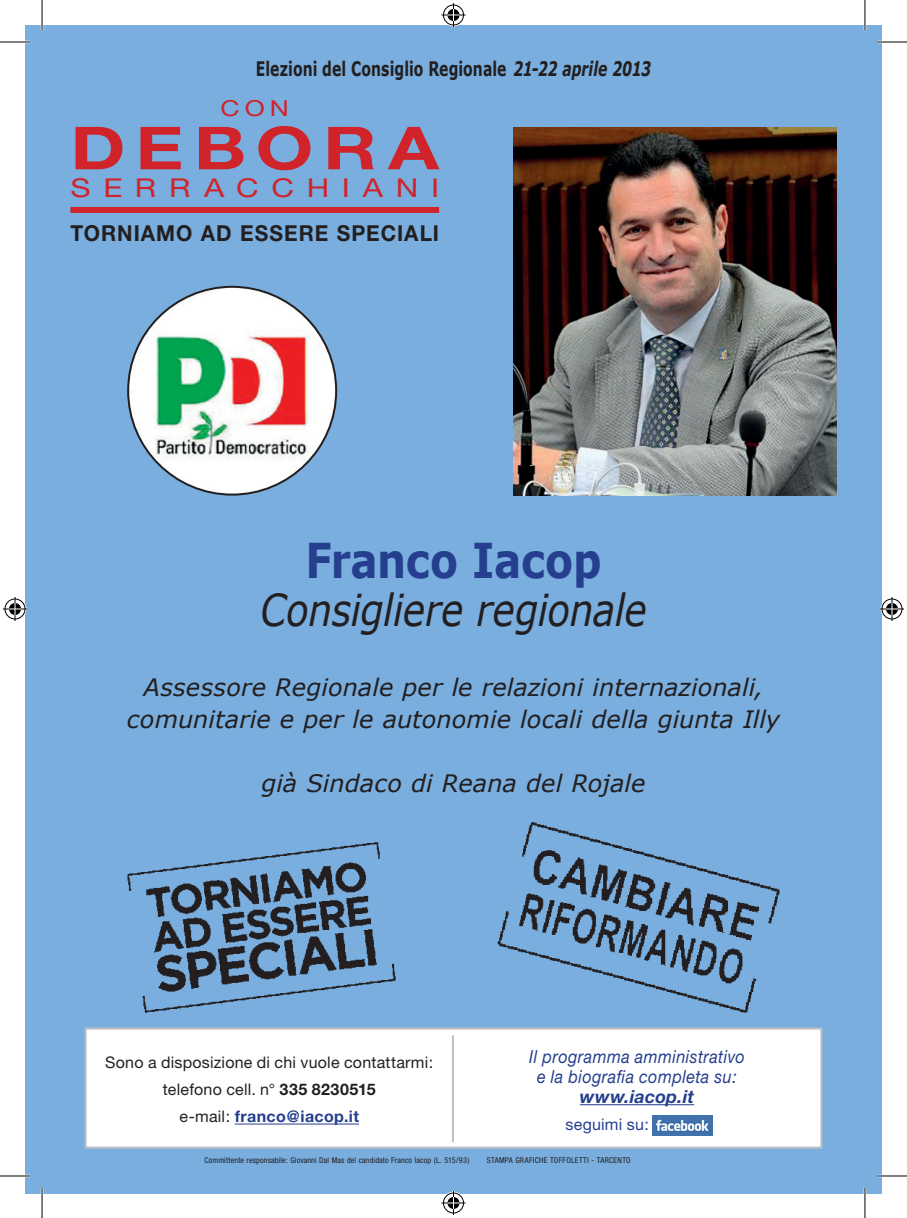
<style>
.page{position:relative;width:907px;height:1218px;background:#fff}
.page>*{position:absolute;margin:0;border:0;box-sizing:border-box;transform-origin:0 0}
.t1{font:700 59.4px "Helvetica Neue";letter-spacing:.135em;color:#d1232a;scale:1.25 1}
.t2{font:700 48px "Verdana";letter-spacing:-.01em;color:#253f8e;scale:.85 1}
.t3{font:italic 44px "Verdana";letter-spacing:-.01em;color:#231f20;scale:.85 1}
.t4{font:26px "Helvetica Neue";letter-spacing:.405em;color:#d1232a;scale:1.2 1}
.t5{font:italic 24px/32px "Verdana";letter-spacing:.005em;color:#231f20;text-align:center}
.t6{font:700 22px "Helvetica Neue";letter-spacing:.05em;color:#231f20;scale:.95 1}
.t7{font:22px "Helvetica Neue";color:#d1232a;scale:1.2 1}
.t8{font:700 20px "Verdana";letter-spacing:.005em;color:#231f20;scale:.7 1}
.t9{font:italic 18px/20px "Helvetica Neue";letter-spacing:.025em;color:#253f8e;text-align:center;scale:.9 1}
.t10{font:italic 700 18px "Helvetica Neue";letter-spacing:.015em;color:#253f8e}
.t11{font:16px/27px "Helvetica Neue";letter-spacing:.015em;color:#231f20;text-align:center}
.t12{font:16px "Helvetica Neue";letter-spacing:.01em;color:#253f8e}
.t13{font:condensed 8px "Helvetica Neue";letter-spacing:.02em;color:#231f20}
.s1{font-style:italic}
.s2{font-weight:700}
.s3{font-weight:700;color:#253f8e}
</style>
<div class="page">
<div style="left:25px;top:25px;width:856px;height:1168px;background:#79aede"></div>
<img style="left:128px;top:287px;width:208px;height:208px;border-radius:104px">
<img style="left:513px;top:128px;width:323px;height:368px">
<div style="left:70px;top:207px;width:369px;height:6px;background:#d1232a"></div>
<img style="left:497px;top:822px;width:282px;height:190px">
<img style="left:127px;top:842px;width:269px;height:171px">
<div style="left:85px;top:1027px;width:737px;height:122px;background:#fff;border:2px solid #bebfc2"></div>
<hr style="left:451px;top:1035px;width:2px;height:107px;background:#bebfc2">
<hr style="left:234px;top:1124px;width:125px;height:1px;background:#253f8e">
<hr style="left:579px;top:1104px;width:115px;height:1px;background:#253f8e">
<img style="left:652px;top:1116px;width:60px;height:19px">
<hr style="left:0;top:41px;width:30px;height:2px;background:#fff">
<hr style="left:876px;top:41px;width:30px;height:2px;background:#fff">
<hr style="left:0;top:1175px;width:30px;height:2px;background:#fff">
<hr style="left:876px;top:1175px;width:30px;height:2px;background:#fff">
<hr style="left:41px;top:0;width:2px;height:30px;background:#fff">
<hr style="left:41px;top:1188px;width:2px;height:30px;background:#fff">
<hr style="left:863px;top:0;width:2px;height:30px;background:#fff">
<hr style="left:863px;top:1188px;width:2px;height:30px;background:#fff">
<hr style="left:0;top:42px;width:30px;height:1px;background:#000">
<hr style="left:876px;top:42px;width:30px;height:1px;background:#000">
<hr style="left:0;top:1176px;width:30px;height:1px;background:#000">
<hr style="left:876px;top:1176px;width:30px;height:1px;background:#000">
<hr style="left:42px;top:0;width:1px;height:30px;background:#000">
<hr style="left:42px;top:1188px;width:1px;height:30px;background:#000">
<hr style="left:864px;top:0;width:1px;height:30px;background:#000">
<hr style="left:864px;top:1188px;width:1px;height:30px;background:#000">
<svg style="left:441px;top:3px;width:24px;height:24px"></svg>
<svg style="left:441px;top:1191px;width:24px;height:24px"></svg>
<svg style="left:3px;top:597px;width:24px;height:24px"></svg>
<svg style="left:880px;top:597px;width:23px;height:24px"></svg>
<p class="t8" style="left:256px;top:56px;width:566px">Elezioni del Consiglio Regionale <span class="s1">21-22 aprile 2013</span></p>
<p class="t7" style="left:220px;top:95px;width:58px">CON</p>
<h1 class="t1" style="left:70px;top:111px;width:296px">DEBORA</h1>
<p class="t4" style="left:70px;top:173px;width:308px">SERRACCHIANI</p>
<p class="t6" style="left:70px;top:219px;width:389px">TORNIAMO AD ESSERE SPECIALI</p>
<h2 class="t2" style="left:305px;top:530px;width:350px">Franco Iacop</h2>
<h3 class="t3" style="left:260px;top:582px;width:456px">Consigliere regionale</h3>
<p class="t5" style="left:127px;top:670px;width:654px">Assessore Regionale per le relazioni internazionali, comunitarie e per le autonomie locali della giunta Illy</p>
<p class="t5" style="left:261px;top:766px;width:385px">già Sindaco di Reana del Rojale</p>
<p class="t11" style="left:105px;top:1049px;width:329px">Sono a disposizione di chi vuole contattarmi: telefono cell. n° <span class="s2">335 8230515<br></span>e-mail: <span class="s3">franco@iacop.it</span></p>
<p class="t9" style="left:529px;top:1046px;width:241px">Il programma amministrativo e la biografia completa su:</p>
<p class="t10" style="left:579px;top:1085px;width:116px">www.iacop.it</p>
<p class="t12" style="left:565px;top:1115px;width:85px">seguimi su:</p>
<p class="t13" style="left:204px;top:1155px;width:266px">Committente responsabile: Giovanni Dal Mas del candidato Franco Iacop (L. 515/93)</p>
<p class="t13" style="left:486px;top:1155px;width:145px">STAMPA GRAFICHE TOFFOLETTI - TARCENTO</p>
</div>
